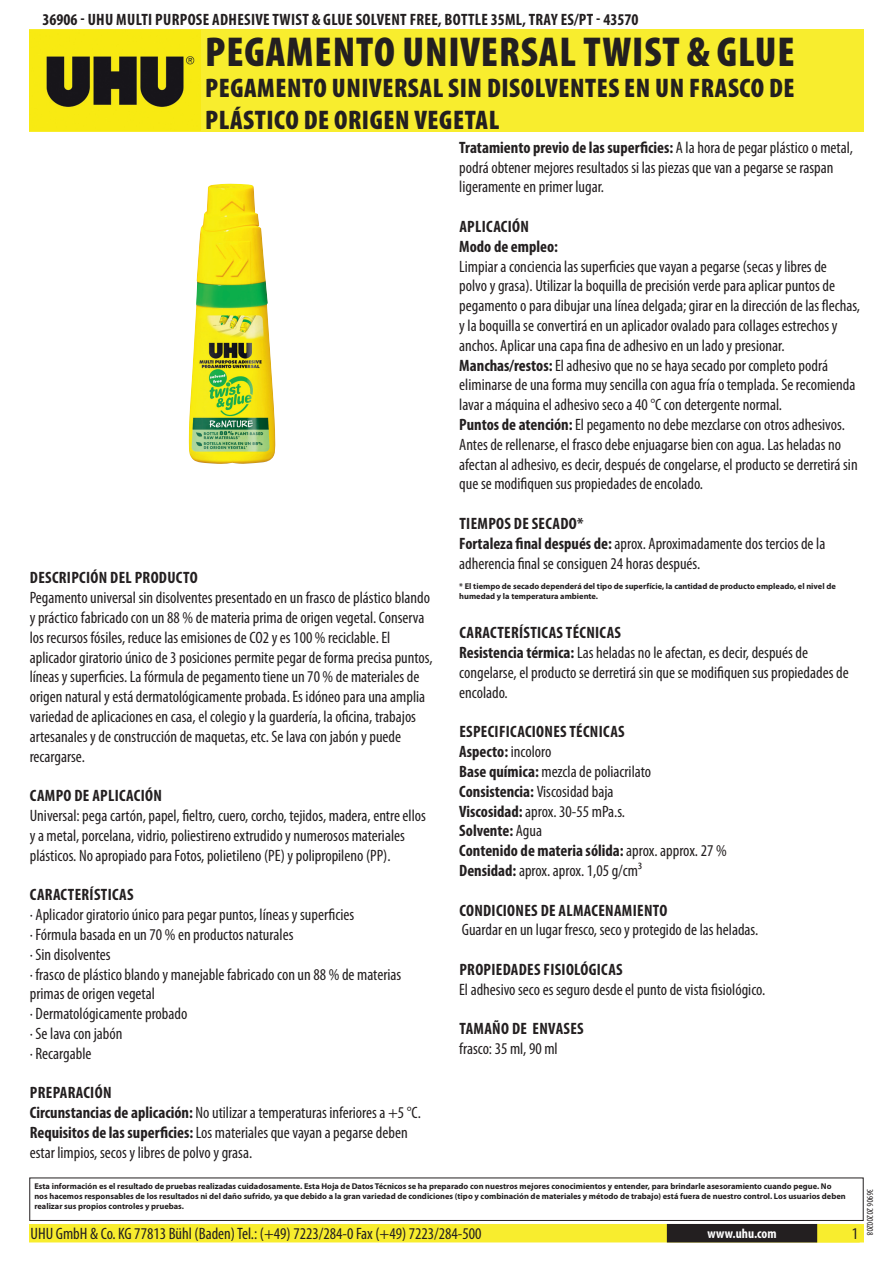
<style>
.page{position:relative;width:893px;height:1263px;background:#fff}
.page>*{position:absolute;margin:0;border:0;box-sizing:border-box;transform-origin:0 0}
.t1{font:900 condensed 42px "Myriad Pro";letter-spacing:.02em;color:#231f20}
.t2{font:900 condensed 27px/32.4px "Myriad Pro";letter-spacing:.02em;color:#231f20}
.t3{font:condensed 16.5px/19.8px "Myriad Pro";color:#231f20}
.t4{font:700 condensed 16.5px/19.8px "Myriad Pro";letter-spacing:.02em;color:#231f20}
.t5{font:700 condensed 13.5px "Myriad Pro";color:#fff}
.t6{font:condensed 9px "Myriad Pro";color:#231f20}
.t7{font:700 8.4px/10.1px "Myriad Pro";color:#231f20}
.s1{font-weight:700}
.s2{font-weight:400}
</style>
<div class="page">
<div style="left:30px;top:1225px;width:833px;height:17px;background:#f8ed2e"></div>
<div style="left:29px;top:1224px;width:835px;height:18px;border:2px solid #f8ed2e"></div>
<div style="left:816px;top:1224px;width:44px;height:18px;border:2px solid #f8ed2e"></div>
<div style="left:668px;top:1225px;width:148px;height:17px;background:#231f20"></div>
<div style="left:667px;top:1224px;width:150px;height:18px;border:2px solid #231f20"></div>
<div style="left:29px;top:1177px;width:835px;height:44px;border:1px solid #231f20"></div>
<div style="left:30px;top:30px;width:834px;height:102px;background:#f8ed2e"></div>
<img style="left:30px;top:31px;width:171px;height:100px">
<img style="left:189px;top:184px;width:86px;height:280px">
<p class="t4" style="left:43px;top:9px;width:597px">36906 - UHU Multi Purpose Adhesive twist &amp; glue solvent free, Bottle 35ml, Tray ES/PT - 43570</p>
<h1 class="t1" style="left:205px;top:25px;width:591px">PEGAMENTO UNIVERSAL TWIST &amp; GLUE</h1>
<h2 class="t2" style="left:205px;top:71px;width:591px">PEGAMENTO UNIVERSAL SIN DISOLVENTES EN UN FRASCO DE<br>PLÁSTICO DE ORIGEN VEGETAL</h2>
<p class="t4" style="left:30px;top:568px;width:169px">Descripción del producto</p>
<p class="t3" style="left:30px;top:588px;width:404px">Pegamento universal sin disolventes presentado en un frasco de plástico blando y práctico fabricado con un 88 % de materia prima de origen vegetal. Conserva los recursos fósiles, reduce las emisiones de CO2 y es 100 % reciclable. El aplicador giratorio único de 3 posiciones permite pegar de forma precisa puntos, líneas y superficies. La fórmula de pegamento tiene un 70 % de materiales de origen natural y está dermatológicamente probada. Es idóneo para una amplia variedad de aplicaciones en casa, el colegio y la guardería, la oficina, trabajos artesanales y de construcción de maquetas, etc. Se lava con jabón y puede recargarse.</p>
<p class="t4" style="left:30px;top:785px;width:10px">Camp</p>
<p class="t4" style="left:64px;top:785px;width:100px">o de aplicación</p>
<p class="t3" style="left:30px;top:805px;width:398px">Universal: pega cartón, papel, fieltro, cuero, corcho, tejidos, madera, entre ellos y a metal, porcelana, vidrio, poliestireno extrudido y numerosos materiales plásticos. No apropiado para Fotos, polietileno (PE) y polipropileno (PP).</p>
<p class="t4" style="left:30px;top:884px;width:105px">Ca racterísticas</p>
<p class="t3" style="left:30px;top:904px;width:373px">· Aplicador giratorio único para pegar puntos, líneas y superficies<br>· Fórmula basada en un 70 % en productos naturales<br>· Sin disolventes<br>· frasco de plástico blando y manejable fabricado con un 88 % de materias primas de origen vegetal<br>· Dermatológicamente probado<br>· Se lava con jabón<br>· Recargable</p>
<p class="t3" style="left:30px;top:1083px;width:393px"><span class="s1">Preparación<br>Circunstancias de aplicación:</span> No utilizar a temperaturas inferiores a +5 °C.<br><span class="s1">Requisitos de las superficies:</span> Los materiales que vayan a pegarse deben estar limpios, secos y libres de polvo y grasa.</p>
<p class="t3" style="left:459px;top:137px;width:395px"><span class="s1">Tratamiento previo de las superficies:</span> A la hora de pegar plástico o metal, podrá obtener mejores resultados si las piezas que van a pegarse se raspan ligeramente en primer lugar.</p>
<p class="t4" style="left:459px;top:216px;width:100px">Aplicación<br>Modo de empleo:</p>
<p class="t3" style="left:459px;top:256px;width:402px">Limpiar a conciencia las superficies que vayan a pegarse (secas y libres de<br>polvo y grasa). Utilizar la boquilla de precisión verde para aplicar puntos de pegamento o para dibujar una línea delgada; girar en la dirección de las flechas, y la boquilla se convertirá en un aplicador ovalado para collages estrechos y anchos. Aplicar una capa fina de adhesivo en un lado y presionar.<br><span class="s1">Manchas/restos:</span> El adhesivo que no se haya secado por completo podrá eliminarse de una forma muy sencilla con agua fría o templada. Se recomienda lavar a máquina el adhesivo seco a 40 °C con detergente normal.<br><span class="s1">Puntos de atención:</span> El pegamento no debe mezclarse con otros adhesivos.<br>Antes de rellenarse, el frasco debe enjuagarse bien con agua. Las heladas no afectan al adhesivo, es decir, después de congelarse, el producto se derretirá sin que se modifiquen sus propiedades de encolado.</p>
<p class="t3" style="left:459px;top:513px;width:368px"><span class="s1">Tiempos de secado*<br>Fortaleza final después de:</span> aprox. Aproximadamente dos tercios de la adherencia final se consiguen 24 horas después.</p>
<p class="t7" style="left:459px;top:581px;width:378px">* El tiempo de secado dependerá del tipo de superfície, la cantidad de producto empleado, el nivel de humedad y la temperatura ambiente.</p>
<p class="t3" style="left:459px;top:623px;width:391px"><span class="s1">Características técnicas<br>Resistencia térmica:</span> Las heladas no le afectan, es decir, después de congelarse, el producto se derretirá sin que se modifiquen sus propiedades de encolado.</p>
<p class="t4" style="left:459px;top:722px;width:269px">Especificaciones técnicas<br>Aspecto: <span class="s2">incoloro<br></span>Base química: <span class="s2">mezcla de poliacrilato<br></span>Consistencia: <span class="s2">Viscosidad baja<br></span>Viscosidad: <span class="s2">aprox. 30-55 mPa.s.<br></span>Solvente: <span class="s2">Agua<br></span>Contenido de materia sólida: <span class="s2">aprox. approx. 27 %<br></span>Densidad: <span class="s2">aprox. aprox. 1,05 g/cm³</span></p>
<p class="t4" style="left:459px;top:900px;width:209px">Condiciones de almacenamiento</p>
<p class="t3" style="left:462px;top:920px;width:298px">Guardar en un lugar fresco, seco y protegido de las heladas.</p>
<p class="t4" style="left:459px;top:959px;width:165px">Propiedades fisiológicas</p>
<p class="t3" style="left:459px;top:979px;width:307px">El adhesivo seco es seguro desde el punto de vista fisiológico.</p>
<p class="t4" style="left:459px;top:1019px;width:10px">Tama</p>
<p class="t4" style="left:492px;top:1019px;width:93px">ño de envases</p>
<p class="t3" style="left:459px;top:1039px;width:100px">frasco: 35 ml, 90 ml</p>
<p class="t7" style="left:34px;top:1181px;width:813px">Esta información es el resultado de pruebas realizadas cuidadosamente. Esta Hoja de Datos Técnicos se ha preparado con nuestros mejores conocimientos y entender, para brindarle asesoramiento cuando pegue. No nos hacemos responsables de los resultados ni del daño sufrido, ya que debido a la gran variedad de condiciones (tipo y combinación de materiales y método de trabajo) está fuera de nuestro control. Los usuarios deben realizar sus propios controles y pruebas.</p>
<p class="t3" style="left:31px;top:1224px;width:453px">UHU GmbH &amp; Co. KG 77813 Bühl (Baden) Tel.: (+49) 7223/284-0 Fax (+49) 7223/284-500</p>
<p class="t5" style="left:707px;top:1225px;width:71px">www.uhu.com</p>
<p class="t3" style="left:852px;top:1224px;width:8px">1</p>
<p class="t6" style="left:875px;top:1189px;width:48px;rotate:90deg">36906 20200208</p>
</div>
